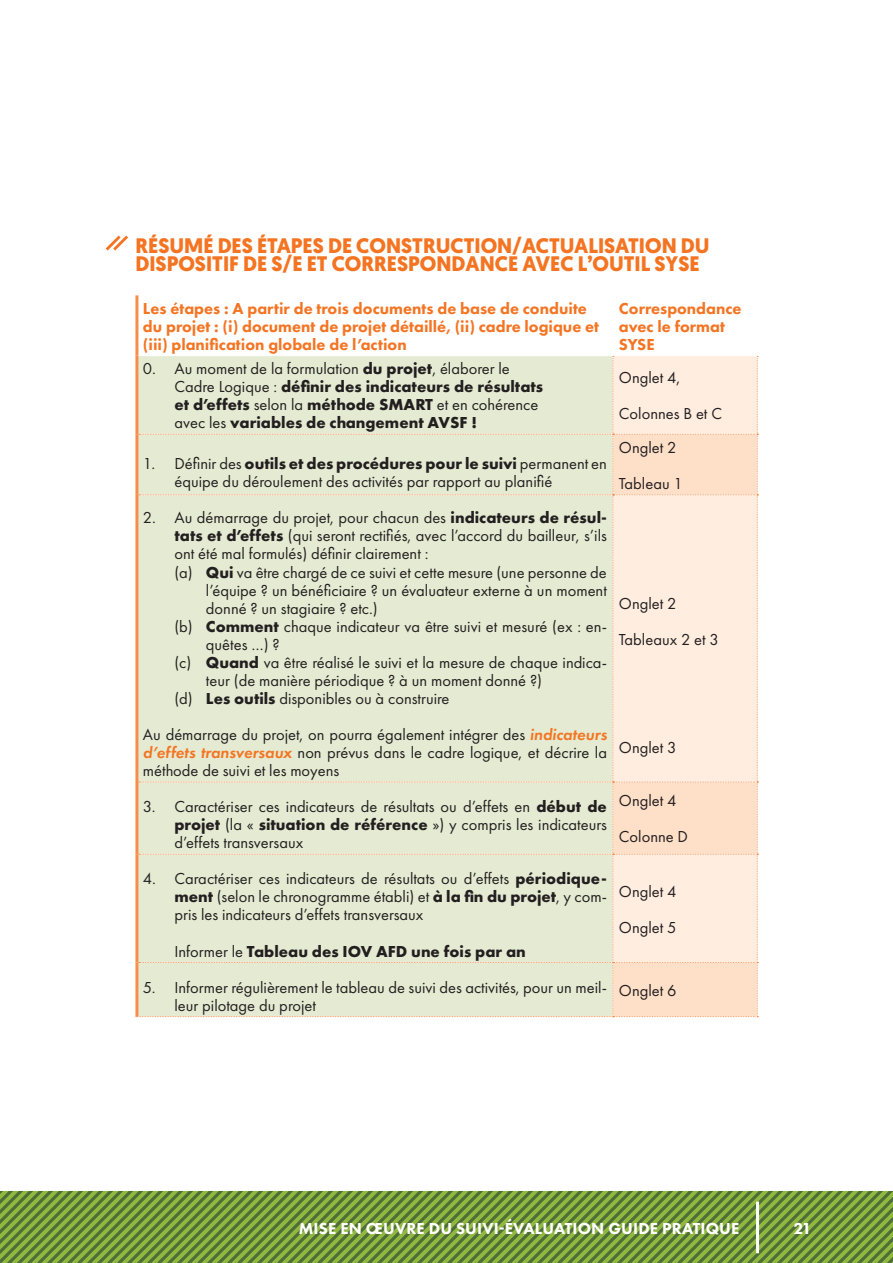
<style>
.page{position:relative;width:893px;height:1263px;background:#fff}
.page>*{position:absolute;margin:0;border:0;box-sizing:border-box;transform-origin:0 0}
.t1{font:700 21px/18px "Geomanist";color:#f47422}
.t2{font:16.5px/18px "Futura PT";color:#231f20}
.t3{font:700 16.5px/18px "Futura PT";color:#231f20}
.t4{font:800 16.5px/18px "Futura PT";color:#f47422}
.t5{font:800 16.5px "Futura PT";letter-spacing:.01em;color:#fff}
.s1{font-weight:400}
.s2{font-weight:700}
.s3{font-weight:600;font-style:italic;color:#f47422}
</style>
<div class="page">
<svg style="left:0;top:1192px;width:893px;height:71px;background:#72963b"></svg>
<hr style="left:756px;top:1201px;width:3px;height:52px;background:#fff">
<svg style="left:105px;top:235px;width:23px;height:16px"></svg>
<hr style="left:135px;top:295px;width:3px;height:61px;background:#f68d49">
<hr style="left:135px;top:356px;width:3px;height:78px;background:#f68d49">
<hr style="left:135px;top:434px;width:3px;height:61px;background:#f68d49">
<hr style="left:135px;top:495px;width:3px;height:287px;background:#f68d49">
<hr style="left:135px;top:782px;width:3px;height:72px;background:#f68d49">
<hr style="left:135px;top:854px;width:3px;height:108px;background:#f68d49">
<hr style="left:135px;top:962px;width:3px;height:54px;background:#f68d49">
<svg style="left:136px;top:295px;width:622px;height:722px;background:#ecebd6"></svg>
<p class="t1" style="left:135px;top:236px;width:576px">RÉSUMÉ DES ÉTAPES DE CONSTRUCTION/ACTUALISATION DU<br>DISPOSITIF DE S/E ET CORRESPONDANCE AVEC L’OUTIL SYSE</p>
<p class="t4" style="left:143px;top:299px;width:458px">Les étapes : A partir de trois documents de base de conduite du projet : (i) document de projet détaillé, (ii) cadre logique et (iii) planification globale de l’action</p>
<p class="t4" style="left:619px;top:299px;width:124px">Correspondance avec le format<br>SYSE</p>
<p class="t3" style="left:174px;top:359px;width:370px;text-indent:-31px"><span class="s1">0. Au moment de la formulation</span> du projet<span class="s1">, élaborer le Cadre Logique :</span> définir des indicateurs de résultats et d’effets <span class="s1">selon la</span> méthode SMART <span class="s1">et en cohérence avec les</span> variables de changement AVSF !</p>
<p class="t2" style="left:619px;top:360px;width:105px;line-height:36px">Onglet 4,<br>Colonnes B et C</p>
<p class="t2" style="left:174px;top:455px;width:434px;text-indent:-31px">1. Définir des <span class="s2">outils et des procédures pour le suivi</span> permanent en équipe du déroulement des activités par rapport au planifié</p>
<p class="t2" style="left:619px;top:429px;width:65px;line-height:36px">Onglet 2<br>Tableau 1</p>
<p class="t2" style="left:143px;top:509px;width:465px">2. Au démarrage du projet, pour chacun des <span class="s2">indicateurs de résul-</span></p>
<p class="t2" style="left:174px;top:527px;width:434px"><span class="s2">tats et d’effets</span> (qui seront rectifiés, avec l’accord du bailleur, s’ils</p>
<p class="t2" style="left:174px;top:545px;width:256px">ont été mal formulés) définir clairement :</p>
<p class="t2" style="left:174px;top:563px;width:434px">(a) <span class="s2">Qui</span> va être chargé de ce suivi et cette mesure (une personne de</p>
<p class="t2" style="left:206px;top:581px;width:402px">l’équipe ? un bénéficiaire ? un évaluateur externe à un moment</p>
<p class="t2" style="left:206px;top:599px;width:173px">donné ? un stagiaire ? etc.)</p>
<p class="t2" style="left:174px;top:617px;width:434px">(b) <span class="s2">Comment</span> chaque indicateur va être suivi et mesuré (ex : en-</p>
<p class="t2" style="left:206px;top:635px;width:75px">quêtes …) ?</p>
<p class="t2" style="left:174px;top:653px;width:434px">(c) <span class="s2">Quand</span> va être réalisé le suivi et la mesure de chaque indica-</p>
<p class="t2" style="left:206px;top:671px;width:338px">teur (de manière périodique ? à un moment donné ?)</p>
<p class="t2" style="left:174px;top:689px;width:277px">(d) <span class="s2">Les outils</span> disponibles ou à construire</p>
<p class="t2" style="left:143px;top:725px;width:466px;text-align:justify">Au démarrage du projet, on pourra également intégrer des <span class="s3">indicateurs d’effets transversaux</span> non prévus dans le cadre logique, et décrire la méthode de suivi et les moyens</p>
<p class="t2" style="left:619px;top:585px;width:101px;line-height:36px">Onglet 2<br>Tableaux 2 et 3</p>
<p class="t2" style="left:619px;top:738px;width:59px">Onglet 3</p>
<p class="t2" style="left:174px;top:797px;width:434px;text-align:justify;text-indent:-31px">3. Caractériser ces indicateurs de résultats ou d’effets en <span class="s2">début de projet</span> (la « <span class="s2">situation de référence</span> ») y compris les indicateurs d’effets transversaux</p>
<p class="t2" style="left:619px;top:783px;width:71px;line-height:36px">Onglet 4<br>Colonne D</p>
<p class="t2" style="left:174px;top:870px;width:434px;text-align:justify;text-indent:-31px">4. Caractériser ces indicateurs de résultats ou d’effets <span class="s2">périodique&shy;ment</span> (selon le chronogramme établi) et <span class="s2">à la fin du projet</span>, y com&shy;pris les indicateurs d’effets transversaux</p>
<p class="t3" style="left:174px;top:941px;width:353px"><span class="s1">Informer le</span> Tableau des IOV AFD une fois par an</p>
<p class="t2" style="left:619px;top:873px;width:59px;line-height:36px">Onglet 4<br>Onglet 5</p>
<p class="t2" style="left:174px;top:978px;width:434px;text-indent:-31px">5. Informer régulièrement le tableau de suivi des activités, pour un meil&shy;leur pilotage du projet</p>
<p class="t2" style="left:619px;top:981px;width:59px">Onglet 6</p>
<p class="t5" style="left:299px;top:1218px;width:10px">MISE</p>
<p class="t5" style="left:340px;top:1218px;width:302px">EN ŒUVRE DU SUIVI-ÉVALUATION GUIDE</p>
<p class="t5" style="left:662px;top:1218px;width:77px">PRATIQUE</p>
<p class="t5" style="left:793px;top:1218px;width:20px">21</p>
</div>
